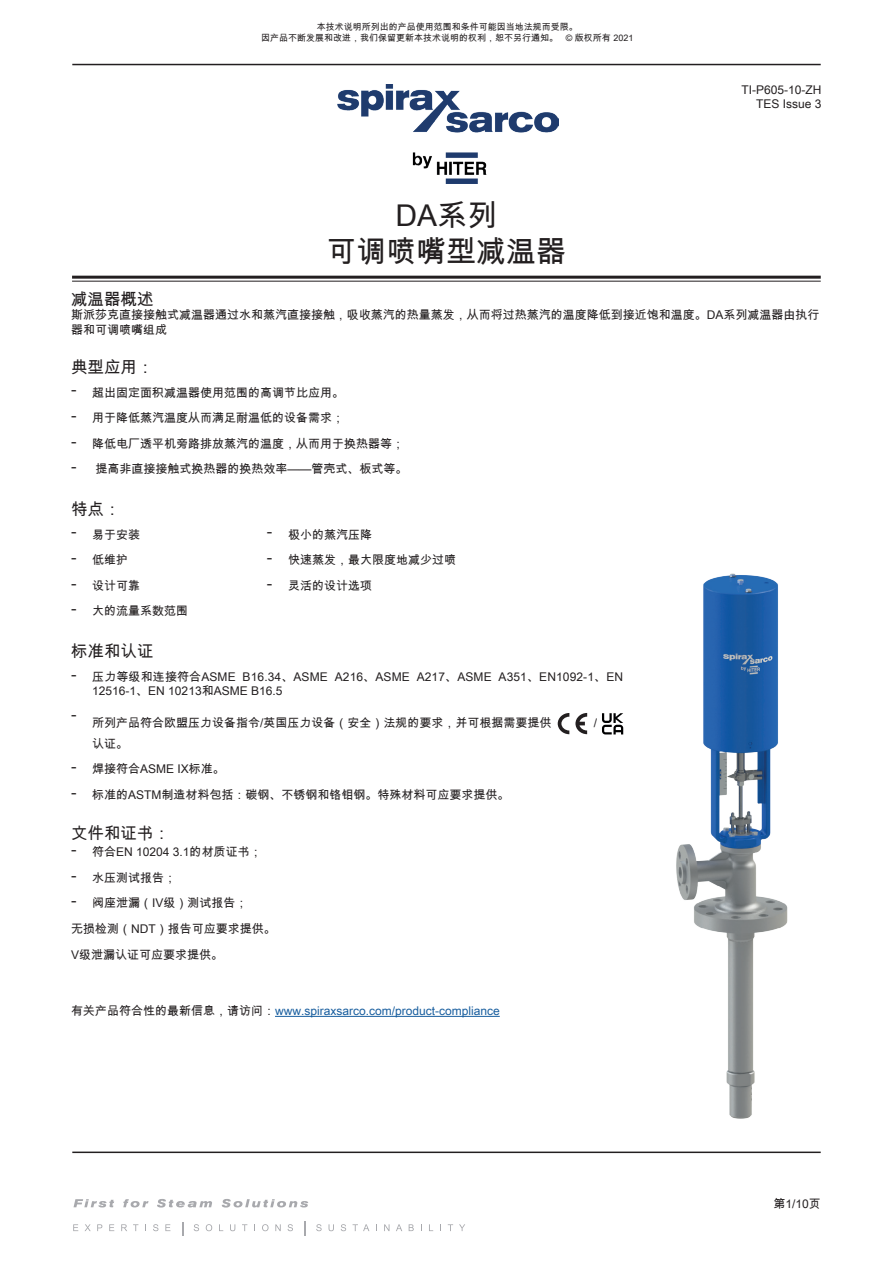
<style>
.page{position:relative;width:893px;height:1263px;background:#fff}
.page>*{position:absolute;margin:0;border:0;box-sizing:border-box;transform-origin:0 0}
.Headline{font:30px "Arial Unicode MS";color:#231f20}
.Subhead_1{font:16.5px "Arial Unicode MS";color:#231f20}
.Subhead_1-2{font:12px/14.4px "Arial Unicode MS";color:#231f20}
.Body_text{font:12px "Arial Unicode MS";color:#175d9e}
.Body_text-2{font:12px "Arial Unicode MS";color:#231f20}
.Body_text-3{font:9px "Arial Unicode MS";color:#231f20}
.s1{color:#231f20}
</style>
<div class="page">
<hr style="left:72px;top:1151px;width:749px;height:2px;background:#231f20">
<img style="left:585px;top:573px;width:203px;height:546px">
<hr style="left:275px;top:1016px;width:225px;height:1px;background:#175d9e">
<svg style="left:558px;top:713px;width:29px;height:21px"></svg>
<svg style="left:602px;top:713px;width:21px;height:21px"></svg>
<hr style="left:72px;top:276px;width:749px;height:3px;background:#231f20">
<hr style="left:72px;top:281px;width:749px;height:1px;background:#231f20">
<hr style="left:72px;top:64px;width:749px;height:1px;background:#231f20">
<svg style="left:74px;top:1199px;width:234px;height:8px"></svg>
<svg style="left:73px;top:1224px;width:5px;height:7px"></svg>
<svg style="left:85px;top:1224px;width:6px;height:7px"></svg>
<svg style="left:97px;top:1224px;width:5px;height:7px"></svg>
<svg style="left:109px;top:1224px;width:5px;height:7px"></svg>
<svg style="left:121px;top:1224px;width:6px;height:7px"></svg>
<svg style="left:133px;top:1224px;width:5px;height:7px"></svg>
<svg style="left:153px;top:1224px;width:5px;height:7px"></svg>
<svg style="left:165px;top:1224px;width:5px;height:7px"></svg>
<svg style="left:194px;top:1224px;width:5px;height:7px"></svg>
<svg style="left:206px;top:1224px;width:6px;height:7px"></svg>
<svg style="left:230px;top:1224px;width:5px;height:7px"></svg>
<svg style="left:242px;top:1224px;width:5px;height:7px"></svg>
<svg style="left:262px;top:1224px;width:7px;height:7px"></svg>
<svg style="left:275px;top:1224px;width:6px;height:7px"></svg>
<svg style="left:288px;top:1224px;width:5px;height:7px"></svg>
<svg style="left:316px;top:1224px;width:6px;height:7px"></svg>
<svg style="left:329px;top:1224px;width:5px;height:7px"></svg>
<svg style="left:341px;top:1224px;width:5px;height:7px"></svg>
<svg style="left:353px;top:1224px;width:16px;height:7px"></svg>
<svg style="left:384px;top:1224px;width:5px;height:7px"></svg>
<svg style="left:396px;top:1224px;width:6px;height:7px"></svg>
<svg style="left:409px;top:1224px;width:5px;height:7px"></svg>
<svg style="left:448px;top:1224px;width:5px;height:7px"></svg>
<svg style="left:459px;top:1224px;width:6px;height:7px"></svg>
<svg style="left:182px;top:1222px;width:2px;height:13px"></svg>
<svg style="left:304px;top:1221px;width:1px;height:14px"></svg>
<img style="left:337px;top:84px;width:221px;height:99px">
<p class="Body_text-3" style="left:317px;top:20px;width:263px">本技术说明所列出的产品使用范围和条件可能因当地法规而受限。</p>
<p class="Body_text-3" style="left:261px;top:31px;width:374px">因产品不断发展和改进，我们保留更新本技术说明的权利，恕不另行通知。 © 版权所有 2021</p>
<p class="Headline" style="left:395px;top:193px;width:103px">DA系列</p>
<p class="Headline" style="left:326px;top:229px;width:242px">可调喷嘴型减温器</p>
<p class="Body_text-2" style="left:741px;top:81px;width:82px">TI-P605-10-ZH</p>
<p class="Body_text-2" style="left:756px;top:95px;width:67px">TES Issue 3</p>
<p class="Subhead_1" style="left:71px;top:287px;width:84px">减温器概述</p>
<p class="Subhead_1-2" style="left:71px;top:308px;width:750px">斯派莎克直接接触式减温器通过水和蒸汽直接接触，吸收蒸汽的热量蒸发，从而将过热蒸汽的温度降低到接近饱和温度。DA系列减温器由执行器和可调喷嘴组成</p>
<p class="Subhead_1" style="left:71px;top:356px;width:84px">典型应用：</p>
<p class="Subhead_1" style="left:71px;top:378px;width:7px">-</p>
<p class="Subhead_1-2" style="left:92px;top:385px;width:253px">超出固定面积减温器使用范围的高调节比应用。</p>
<p class="Subhead_1" style="left:71px;top:403px;width:7px">-</p>
<p class="Subhead_1-2" style="left:92px;top:410px;width:253px">用于降低蒸汽温度从而满足耐温低的设备需求；</p>
<p class="Subhead_1" style="left:71px;top:429px;width:7px">-</p>
<p class="Subhead_1-2" style="left:92px;top:436px;width:314px">降低电厂透平机旁路排放蒸汽的温度，从而用于换热器等；</p>
<p class="Subhead_1" style="left:71px;top:454px;width:7px">-</p>
<p class="Subhead_1-2" style="left:96px;top:462px;width:314px">提高非直接接触式换热器的换热效率——管壳式、板式等。</p>
<p class="Subhead_1" style="left:71px;top:498px;width:51px">特点：</p>
<p class="Subhead_1" style="left:71px;top:520px;width:7px">-</p>
<p class="Subhead_1-2" style="left:92px;top:527px;width:49px">易于安装</p>
<p class="Subhead_1" style="left:267px;top:520px;width:7px">-</p>
<p class="Subhead_1-2" style="left:288px;top:527px;width:85px">极小的蒸汽压降</p>
<p class="Subhead_1" style="left:71px;top:545px;width:7px">-</p>
<p class="Subhead_1-2" style="left:92px;top:552px;width:37px">低维护</p>
<p class="Subhead_1" style="left:267px;top:545px;width:7px">-</p>
<p class="Subhead_1-2" style="left:288px;top:552px;width:169px">快速蒸发，最大限度地减少过喷</p>
<p class="Subhead_1" style="left:71px;top:571px;width:7px">-</p>
<p class="Subhead_1-2" style="left:92px;top:578px;width:49px">设计可靠</p>
<p class="Subhead_1" style="left:267px;top:571px;width:7px">-</p>
<p class="Subhead_1-2" style="left:288px;top:578px;width:85px">灵活的设计选项</p>
<p class="Subhead_1" style="left:71px;top:596px;width:7px">-</p>
<p class="Subhead_1-2" style="left:92px;top:604px;width:97px">大的流量系数范围</p>
<p class="Subhead_1" style="left:71px;top:640px;width:84px">标准和认证</p>
<p class="Subhead_1" style="left:71px;top:662px;width:7px">-</p>
<p class="Subhead_1-2" style="left:92px;top:669px;width:532px">压力等级和连接符合ASME B16.34、ASME A216、ASME A217、ASME A351、EN1092-1、EN<br>12516-1、EN 10213和ASME B16.5</p>
<p class="Subhead_1" style="left:71px;top:702px;width:7px">-</p>
<p class="Subhead_1-2" style="left:92px;top:715px;width:461px">所列产品符合欧盟压力设备指令/英国压力设备（安全）法规的要求，并可根据需要提供</p>
<p class="Subhead_1-2" style="left:594px;top:715px;width:5px">/</p>
<p class="Subhead_1-2" style="left:92px;top:736px;width:37px">认证。</p>
<p class="Subhead_1" style="left:71px;top:755px;width:7px">-</p>
<p class="Subhead_1-2" style="left:92px;top:762px;width:134px">焊接符合ASME IX标准。</p>
<p class="Subhead_1" style="left:71px;top:780px;width:7px">-</p>
<p class="Subhead_1-2" style="left:92px;top:787px;width:419px">标准的ASTM制造材料包括：碳钢、不锈钢和铬钼钢。特殊材料可应要求提供。</p>
<p class="Subhead_1" style="left:71px;top:821px;width:100px">文件和证书：</p>
<p class="Subhead_1" style="left:71px;top:837px;width:7px">-</p>
<p class="Subhead_1-2" style="left:92px;top:844px;width:171px">符合EN 10204 3.1的材质证书；</p>
<p class="Subhead_1" style="left:71px;top:863px;width:7px">-</p>
<p class="Subhead_1-2" style="left:92px;top:870px;width:85px">水压测试报告；</p>
<p class="Subhead_1" style="left:71px;top:889px;width:7px">-</p>
<p class="Subhead_1-2" style="left:92px;top:896px;width:157px">阀座泄漏（IV级）测试报告；</p>
<p class="Subhead_1-2" style="left:71px;top:921px;width:206px">无损检测（NDT）报告可应要求提供。</p>
<p class="Subhead_1-2" style="left:71px;top:947px;width:154px">V级泄漏认证可应要求提供。</p>
<p class="Body_text" style="left:71px;top:1002px;width:430px"><span class="s1">有关产品符合性的最新信息，请访问：</span>www.spiraxsarco.com/product-compliance</p>
<p class="Subhead_1-2" style="left:773px;top:1196px;width:49px">第1/10页</p>
</div>
